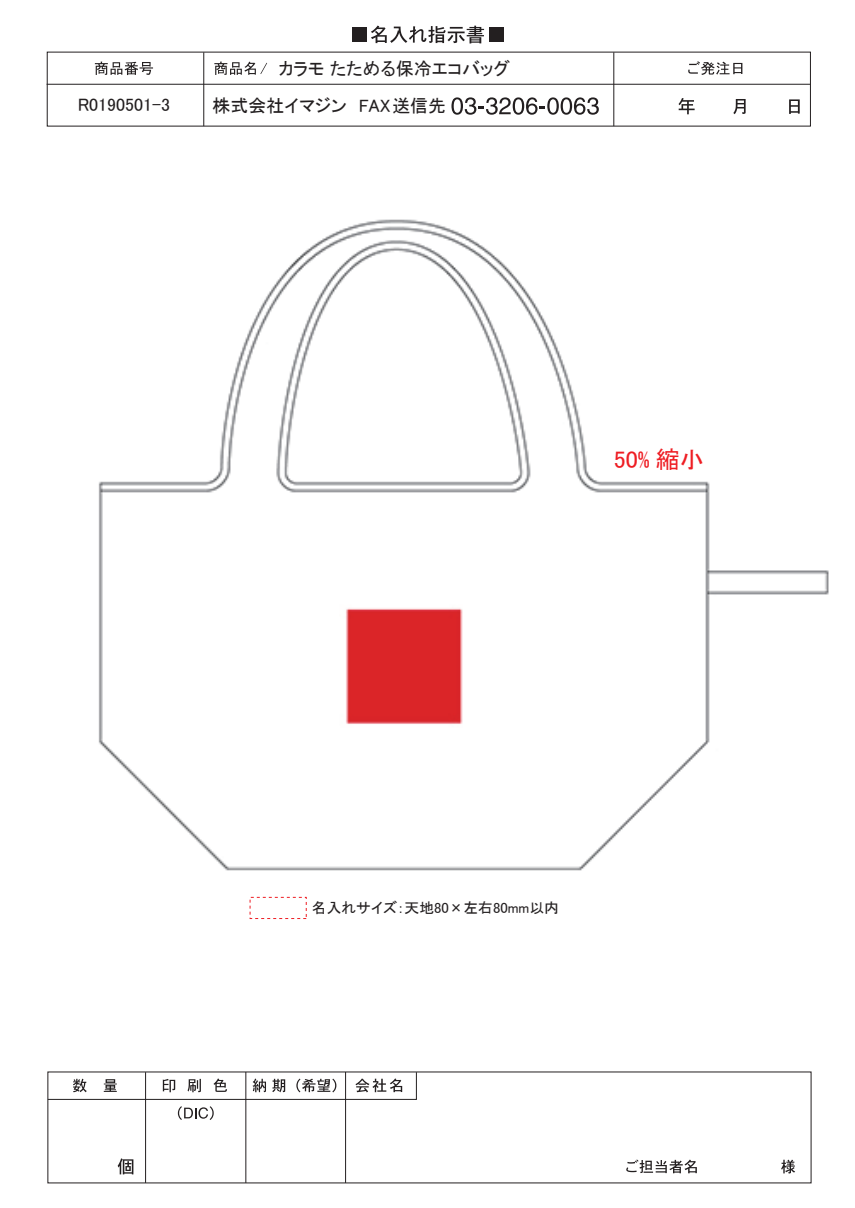
<style>
.page{position:relative;width:855px;height:1208px;background:#fff}
.page>*{position:absolute;margin:0;border:0;box-sizing:border-box;transform-origin:0 0}
.t1{font:24px "MS P Gothic";color:#ee1d23}
.t2{font:17.9px "MS P Gothic";color:#231f20}
.t3{font:14.7px "MS P Gothic";color:#231f20}
</style>
<div class="page">
<hr style="left:245px;top:1072px;width:1px;height:111px;background:#231f20">
<hr style="left:145px;top:1072px;width:1px;height:111px;background:#231f20">
<hr style="left:345px;top:1072px;width:1px;height:111px;background:#231f20">
<svg style="left:47px;top:1071px;width:370px;height:29px"></svg>
<svg style="left:178px;top:1106px;width:36px;height:14px"></svg>
<svg style="left:118px;top:1158px;width:15px;height:16px"></svg>
<svg style="left:626px;top:1159px;width:70px;height:14px"></svg>
<svg style="left:781px;top:1160px;width:13px;height:14px"></svg>
<svg style="left:678px;top:98px;width:16px;height:16px"></svg>
<svg style="left:733px;top:99px;width:12px;height:15px"></svg>
<svg style="left:789px;top:99px;width:10px;height:15px"></svg>
<hr style="left:203px;top:52px;width:1px;height:74px;background:#231f20">
<div style="left:352px;top:27px;width:14px;height:15px;background:#231f20"></div>
<svg style="left:371px;top:26px;width:113px;height:17px"></svg>
<div style="left:489px;top:27px;width:15px;height:15px;background:#231f20"></div>
<svg style="left:451px;top:97px;width:147px;height:18px"></svg>
<hr style="left:613px;top:52px;width:1px;height:74px;background:#231f20">
<hr style="left:47px;top:84px;width:763px;height:1px;background:#231f20">
<div style="left:249px;top:897px;width:57px;height:22px;background:#fff;border:1px dashed #ee1d23"></div>
<svg style="left:95px;top:62px;width:58px;height:13px"></svg>
<svg style="left:214px;top:62px;width:53px;height:13px"></svg>
<svg style="left:688px;top:61px;width:54px;height:14px"></svg>
<img style="left:98px;top:219px;width:731px;height:652px">
<p class="t2" style="left:78px;top:96px;width:93px">R0190501-3</p>
<p class="t2" style="left:279px;top:60px;width:233px">カラモ たためる保冷エコバッグ</p>
<p class="t2" style="left:212px;top:97px;width:235px">株式会社イマジン FAX送信先</p>
<h1 class="t1" style="left:613px;top:447px;width:91px">50% 縮小</h1>
<p class="t3" style="left:312px;top:900px;width:248px">名入れサイズ：天地80×左右80mm以内</p>
</div>
